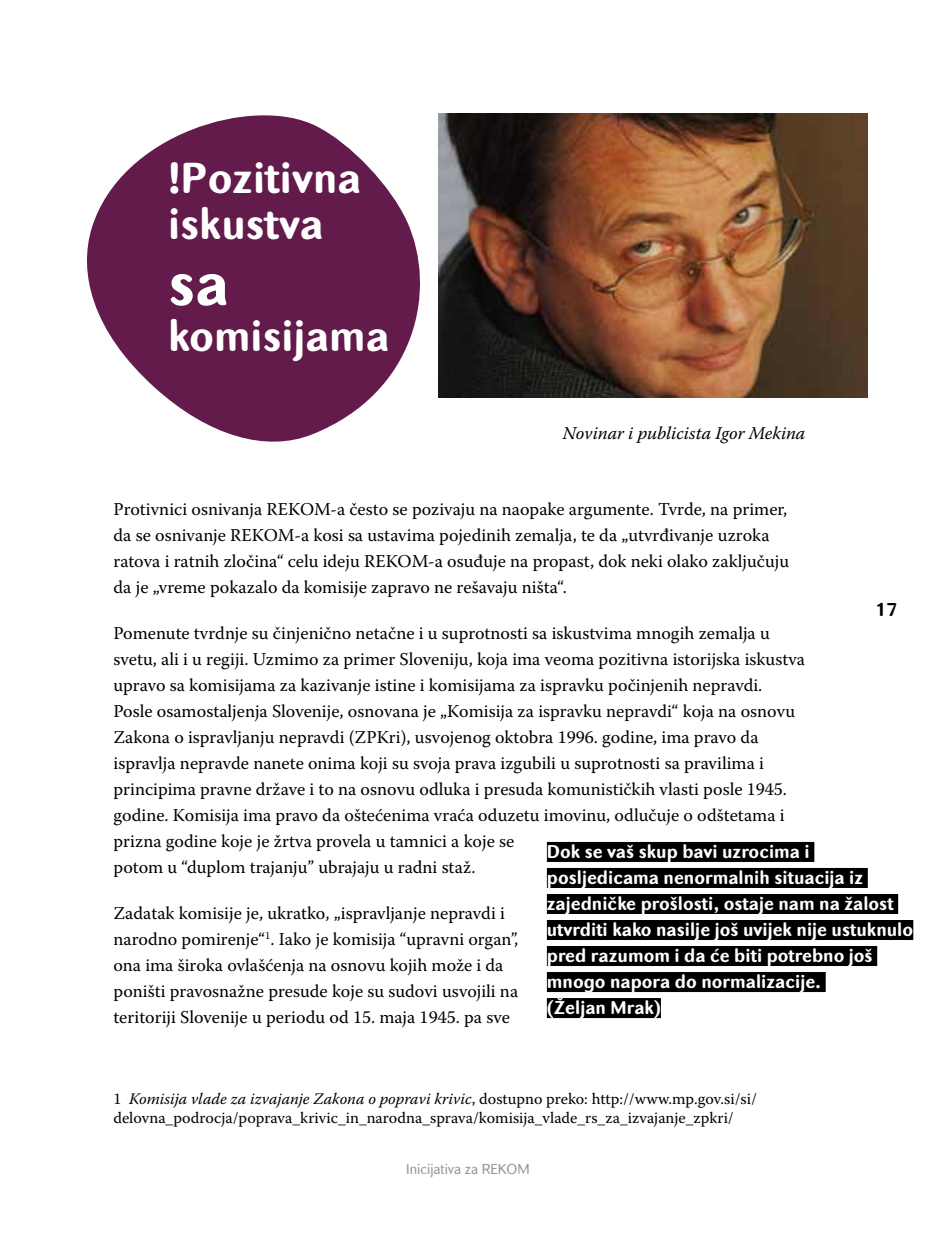
<style>
.page{position:relative;width:936px;height:1248px;background:#fff}
.page>*{position:absolute;margin:0;border:0;box-sizing:border-box;transform-origin:0 0}
.t1{font:700 60px "Batke";color:#fff}
.t2{font:700 42px/46.2px "Batke";color:#fff}
.t3{font:18px/26px "Warnock Pro";color:#000}
.t4{font:700 18px/26px "Batke";color:#fff}
.t5{font:italic 18px "Warnock Pro";color:#000}
.t6{font:700 18px "Batke";color:#000}
.t7{font:16px/19.2px "Warnock Pro";color:#000}
.t8{font:14px "Batke";color:#939598}
.s1{font-style:italic}
</style>
<div class="page">
<svg style="left:87px;top:115px;width:334px;height:327px;fill:#621b4b"></svg>
<div style="left:547px;top:841px;width:267px;height:20px;background:#000"></div>
<div style="left:547px;top:867px;width:320px;height:20px;background:#000"></div>
<div style="left:547px;top:893px;width:351px;height:20px;background:#000"></div>
<div style="left:547px;top:919px;width:366px;height:20px;background:#000"></div>
<div style="left:547px;top:945px;width:330px;height:20px;background:#000"></div>
<div style="left:547px;top:971px;width:278px;height:20px;background:#000"></div>
<div style="left:547px;top:997px;width:114px;height:20px;background:#000"></div>
<img style="left:438px;top:113px;width:429px;height:284px">
<h2 class="t2" style="left:168px;top:154px;width:194px">!Pozitivna iskustva</h2>
<h1 class="t1" style="left:168px;top:244px;width:62px">sa</h1>
<h2 class="t2" style="left:168px;top:312px;width:223px">komisijama</h2>
<p class="t5" style="left:563px;top:422px;width:244px">Novinar i publicista Igor Mekina</p>
<p class="t3" style="left:113px;top:495px;width:677px">Protivnici osnivanja REKOM-a često se pozivaju na naopake argumente. Tvrde, na primer, da se osnivanje REKOM-a kosi sa ustavima pojedinih zemalja, te da „utvrđivanje uzroka ratova i ratnih zločina“ celu ideju REKOM-a osuđuje na propast, dok neki olako zaključuju da je „vreme pokazalo da komisije zapravo ne rešavaju ništa“.</p>
<p class="t3" style="left:113px;top:619px;width:693px">Pomenute tvrdnje su činjenično netačne i u suprotnosti sa iskustvima mnogih zemalja u svetu, ali i u regiji. Uzmimo za primer Sloveniju, koja ima veoma pozitivna istorijska iskustva upravo sa komisijama za kazivanje istine i komisijama za ispravku počinjenih nepravdi.<br>Posle osamostaljenja Slovenije, osnovana je „Komisija za ispravku nepravdi“ koja na osnovu Zakona o ispravljanju nepravdi (ZPKri), usvojenog oktobra 1996. godine, ima pravo da ispravlja nepravde nanete onima koji su svoja prava izgubili u suprotnosti sa pravilima i principima pravne države i to na osnovu odluka i presuda komunističkih vlasti posle 1945. godine. Komisija ima pravo da oštećenima vraća oduzetu imovinu, odlučuje o odštetama i prizna godine koje je žrtva provela u tamnici a koje se<br>potom u “duplom trajanju” ubrajaju u radni staž.</p>
<p class="t3" style="left:113px;top:899px;width:406px">Zadatak komisije je, ukratko, „ispravljanje nepravdi i narodno pomirenje“<sup>1</sup>. Iako je komisija “upravni organ”, ona ima široka ovlašćenja na osnovu kojih može i da poništi pravosnažne presude koje su sudovi usvojili na teritoriji Slovenije u periodu od 15. maja 1945. pa sve</p>
<p class="t6" style="left:875px;top:598px;width:23px">17</p>
<p class="t4" style="left:547px;top:838px;width:368px">Dok se vaš skup bavi uzrocima i posljedicama nenormalnih situacija iz zajedničke prošlosti, ostaje nam na žalost utvrditi kako nasilje još uvijek nije ustuknulo pred razumom i da će biti potrebno još mnogo napora do normalizacije.<br>(Željan Mrak)</p>
<p class="t7" style="left:113px;top:1088px;width:645px">1 <span class="s1">Komisija vlade za izvajanje Zakona o popravi krivic</span>, dostupno preko: http://www.mp.gov.si/si/ delovna_podrocja/poprava_krivic_in_narodna_sprava/komisija_vlade_rs_za_izvajanje_zpkri/</p>
<p class="t8" style="left:406px;top:1160px;width:125px">Inicijativa za REKOM</p>
</div>
